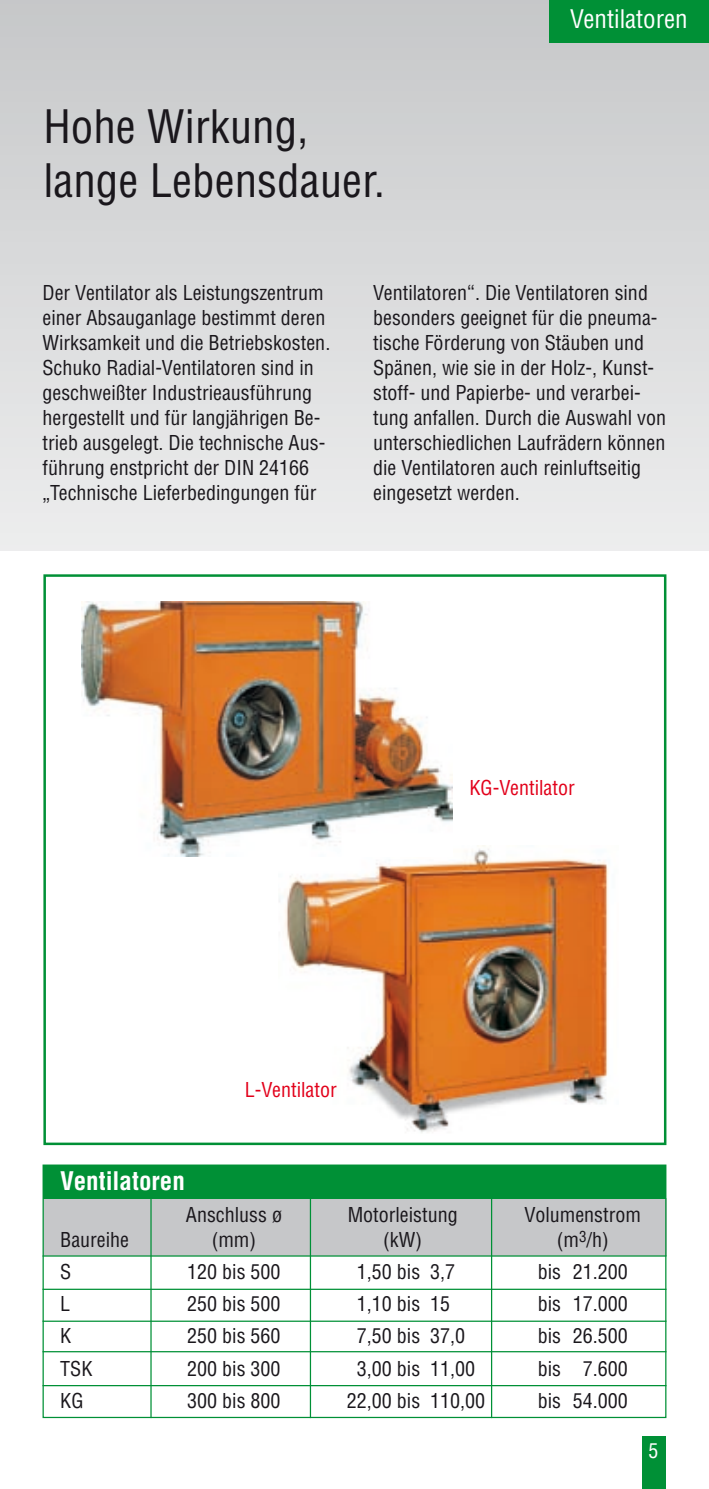
<style>
.page{position:relative;width:709px;height:1489px;background:#fff}
.page>*{position:absolute;margin:0;border:0;box-sizing:border-box;transform-origin:0 0}
.t1{font:condensed 45px/54px "Helvetica";color:#1a171c}
.t2{font:condensed 25px "Helvetica";color:#fff}
.t3{font:700 condensed 25px "Helvetica";color:#fff}
.t4{font:condensed 20px/25px "Helvetica";color:#1a171c}
.t5{font:condensed 20px "Helvetica";color:#e2001a}
.t6{font:condensed 20px "Helvetica";color:#fff}
</style>
<div class="page">
<div style="left:642px;top:1436px;width:23px;height:52px;background:#009036"></div>
<div style="left:0;top:0;width:709px;height:550px;background:linear-gradient(to bottom,#c6c7c9,#ededee)"></div>
<img style="left:279px;top:845px;width:330px;height:288px">
<img style="left:82px;top:601px;width:371px;height:255px">
<div style="left:549px;top:0;width:160px;height:43px;background:#009036"></div>
<div style="left:43px;top:1198px;width:623px;height:57px;background:#c6c7c9"></div>
<div style="left:43px;top:1165px;width:623px;height:33px;background:#009036"></div>
<div style="left:43px;top:1164px;width:623px;height:253px;border:1px solid #009036"></div>
<hr style="left:43px;top:1255px;width:623px;height:1px;background:#009036">
<hr style="left:43px;top:1288px;width:623px;height:1px;background:#009036">
<hr style="left:43px;top:1320px;width:623px;height:1px;background:#009036">
<hr style="left:43px;top:1350px;width:623px;height:2px;background:#009036">
<hr style="left:150px;top:1197px;width:2px;height:220px;background:#009036">
<hr style="left:310px;top:1197px;width:1px;height:220px;background:#009036">
<hr style="left:491px;top:1197px;width:1px;height:220px;background:#009036">
<div style="left:43px;top:574px;width:623px;height:570px;border:2px solid #009036"></div>
<hr style="left:43px;top:1384px;width:623px;height:2px;background:#009036">
<h1 class="t1" style="left:43px;top:99px;width:343px">Hohe Wirkung, lange Lebensdauer.</h1>
<p class="t2" style="left:570px;top:4px;width:119px">Ventilatoren</p>
<p class="t4" style="left:43px;top:280px;width:289px">Der Ventilator als Leistungszentrum einer Absauganlage bestimmt deren Wirksamkeit und die Betriebskosten.<br>Schuko Radial-Ventilatoren sind in geschweißter Industrieausführung hergestellt und für langjährigen Be&shy;trieb ausgelegt. Die technische Aus&shy;führung enstpricht der DIN 24166 „Technische Lieferbedingungen für</p>
<p class="t4" style="left:373px;top:280px;width:294px">Ventilatoren“. Die Ventilatoren sind besonders geeignet für die pneuma&shy;tische Förderung von Stäuben und Spänen, wie sie in der Holz-, Kunst&shy;stoff- und Papierbe- und verarbei&shy;tung anfallen. Durch die Auswahl von unterschiedlichen Laufrädern können die Ventilatoren auch reinluftseitig eingesetzt werden.</p>
<p class="t3" style="left:60px;top:1165px;width:126px">Ventilatoren</p>
<p class="t5" style="left:245px;top:1076px;width:93px">L-Ventilator</p>
<p class="t5" style="left:469px;top:775px;width:107px">KG-Ventilator</p>
<p class="t4" style="left:186px;top:1201px;width:98px">Anschluss ø</p>
<p class="t4" style="left:348px;top:1201px;width:111px">Motorleistung</p>
<p class="t4" style="left:524px;top:1201px;width:118px">Volumenstrom</p>
<p class="t4" style="left:60px;top:1226px;width:70px">Baureihe</p>
<p class="t4" style="left:212px;top:1226px;width:46px">(mm)</p>
<p class="t4" style="left:383px;top:1226px;width:40px">(kW)</p>
<p class="t4" style="left:557px;top:1226px;width:53px">(m<sup>3</sup>/h)</p>
<p class="t4" style="left:60px;top:1258px;width:13px">S</p>
<p class="t4" style="left:187px;top:1258px;width:95px">120 bis 500</p>
<p class="t4" style="left:357px;top:1258px;width:100px">1,50 bis 3,7</p>
<p class="t4" style="left:538px;top:1258px;width:91px">bis 21.200</p>
<p class="t4" style="left:60px;top:1290px;width:11px">L</p>
<p class="t4" style="left:187px;top:1290px;width:95px">250 bis 500</p>
<p class="t4" style="left:357px;top:1290px;width:95px">1,10 bis 15</p>
<p class="t4" style="left:538px;top:1290px;width:91px">bis 17.000</p>
<p class="t4" style="left:60px;top:1323px;width:13px">K</p>
<p class="t4" style="left:187px;top:1323px;width:95px">250 bis 560</p>
<p class="t4" style="left:357px;top:1323px;width:110px">7,50 bis 37,0</p>
<p class="t4" style="left:538px;top:1323px;width:91px">bis 26.500</p>
<p class="t4" style="left:60px;top:1355px;width:34px">TSK</p>
<p class="t4" style="left:187px;top:1355px;width:95px">200 bis 300</p>
<p class="t4" style="left:357px;top:1355px;width:120px">3,00 bis 11,00</p>
<p class="t4" style="left:538px;top:1355px;width:91px">bis 7.600</p>
<p class="t4" style="left:60px;top:1387px;width:25px">KG</p>
<p class="t4" style="left:187px;top:1387px;width:95px">300 bis 800</p>
<p class="t4" style="left:347px;top:1387px;width:140px">22,00 bis 110,00</p>
<p class="t4" style="left:538px;top:1387px;width:91px">bis 54.000</p>
<p class="t6" style="left:648px;top:1438px;width:11px">5</p>
</div>
